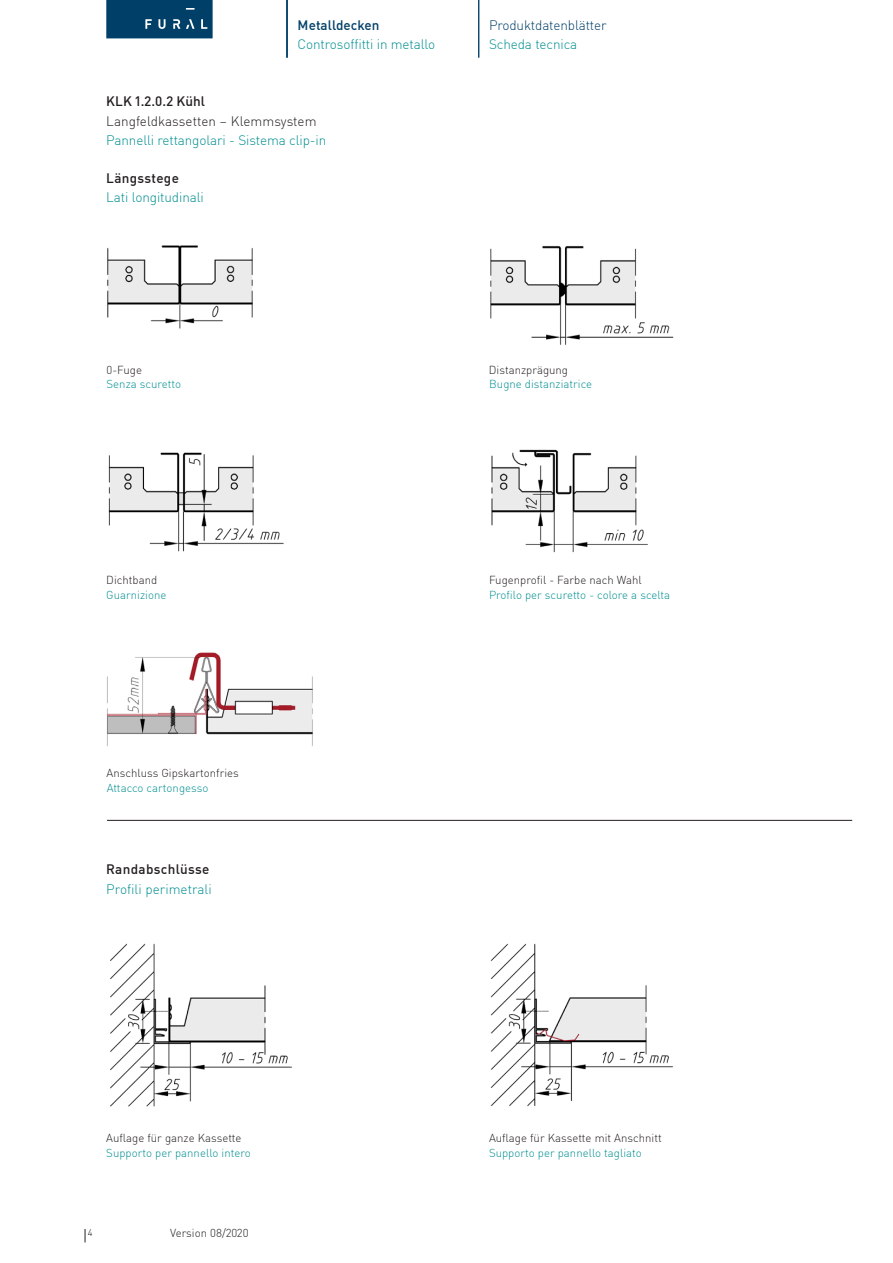
<style>
.page{position:relative;width:893px;height:1263px;background:#fff}
.page>*{position:absolute;margin:0;border:0;box-sizing:border-box;transform-origin:0 0}
.Metalit_DIN_Light_9{font:300 13.5px "DIN Pro";letter-spacing:-.01em;color:#008e90}
.Metalit_DIN_Light_9-2{font:500 13.5px "DIN Pro";letter-spacing:.025em;color:#231f20}
.Metalit_DIN_Light_9-3{font:300 13.5px "DIN Pro";color:#231f20}
.t1{font:300 13.5px "DIN Pro";letter-spacing:-.01em;color:#004068}
.t2{font:500 13.5px "DIN Pro";letter-spacing:.005em;color:#004068}
.Metalit_DIN_Light_7{font:300 11.4px "DIN Pro";color:#231f20}
.Metalit_DIN_Light_7-2{font:300 11.4px "DIN Pro";color:#008e90}
.t3{font:300 9.6px "DIN Pro";color:#231f20}
</style>
<div class="page">
<svg style="left:106px;top:0;width:107px;height:38px;background:#0c496f"></svg>
<img style="left:110px;top:943px;width:182px;height:164px">
<img style="left:490px;top:943px;width:184px;height:164px">
<img style="left:108px;top:452px;width:176px;height:100px">
<img style="left:491px;top:449px;width:157px;height:104px">
<img style="left:107px;top:245px;width:146px;height:84px">
<img style="left:490px;top:246px;width:184px;height:99px">
<img style="left:106px;top:652px;width:207px;height:94px">
<hr style="left:107px;top:820px;width:745px;height:1px;background:#231f20">
<svg style="left:85px;top:1229px;width:1px;height:13px"></svg>
<hr style="left:286px;top:0;width:2px;height:58px;background:#004068">
<hr style="left:478px;top:0;width:1px;height:58px;background:#004068">
<p class="t2" style="left:298px;top:14px;width:83px">Metalldecken</p>
<p class="t1" style="left:489px;top:14px;width:119px">Produktdatenblätter</p>
<p class="Metalit_DIN_Light_9" style="left:298px;top:34px;width:139px">Controsoffitti in metallo</p>
<p class="Metalit_DIN_Light_9" style="left:489px;top:34px;width:90px">Scheda tecnica</p>
<p class="Metalit_DIN_Light_9-2" style="left:106px;top:91px;width:100px">KLK 1.2.0.2 Kühl</p>
<p class="Metalit_DIN_Light_9-3" style="left:106px;top:110px;width:212px">Langfeldkassetten – Klemmsystem</p>
<p class="Metalit_DIN_Light_9" style="left:106px;top:130px;width:221px">Pannelli rettangolari - Sistema clip-in</p>
<p class="Metalit_DIN_Light_9-2" style="left:106px;top:168px;width:74px">Längsstege</p>
<p class="Metalit_DIN_Light_9" style="left:106px;top:187px;width:99px">Lati longitudinali</p>
<p class="Metalit_DIN_Light_7" style="left:107px;top:361px;width:37px">0-Fuge</p>
<p class="Metalit_DIN_Light_7" style="left:489px;top:361px;width:81px">Distanzprägung</p>
<p class="Metalit_DIN_Light_7-2" style="left:107px;top:375px;width:76px">Senza scuretto</p>
<p class="Metalit_DIN_Light_7-2" style="left:489px;top:375px;width:104px">Bugne distanziatrice</p>
<p class="Metalit_DIN_Light_7" style="left:106px;top:572px;width:53px">Dichtband</p>
<p class="Metalit_DIN_Light_7" style="left:489px;top:571px;width:154px">Fugenprofil - Farbe nach Wahl</p>
<p class="Metalit_DIN_Light_7-2" style="left:106px;top:586px;width:62px">Guarnizione</p>
<p class="Metalit_DIN_Light_7-2" style="left:489px;top:586px;width:183px">Profilo per scuretto - colore a scelta</p>
<p class="Metalit_DIN_Light_7" style="left:107px;top:764px;width:134px">Anschluss Gipskartonfries</p>
<p class="Metalit_DIN_Light_7-2" style="left:107px;top:780px;width:103px">Attacco cartongesso</p>
<p class="Metalit_DIN_Light_9-2" style="left:106px;top:859px;width:105px">Randabschlüsse</p>
<p class="Metalit_DIN_Light_9" style="left:106px;top:878px;width:107px">Profili perimetrali</p>
<p class="Metalit_DIN_Light_7" style="left:106px;top:1129px;width:137px">Auflage für ganze Kassette</p>
<p class="Metalit_DIN_Light_7" style="left:489px;top:1129px;width:174px">Auflage für Kassette mit Anschnitt</p>
<p class="Metalit_DIN_Light_7-2" style="left:106px;top:1144px;width:146px">Supporto per pannello intero</p>
<p class="Metalit_DIN_Light_7-2" style="left:489px;top:1144px;width:154px">Supporto per pannello tagliato</p>
<p class="t3" style="left:88px;top:1225px;width:6px">4</p>
<p class="Metalit_DIN_Light_7" style="left:170px;top:1224px;width:80px">Version 08/2020</p>
</div>
